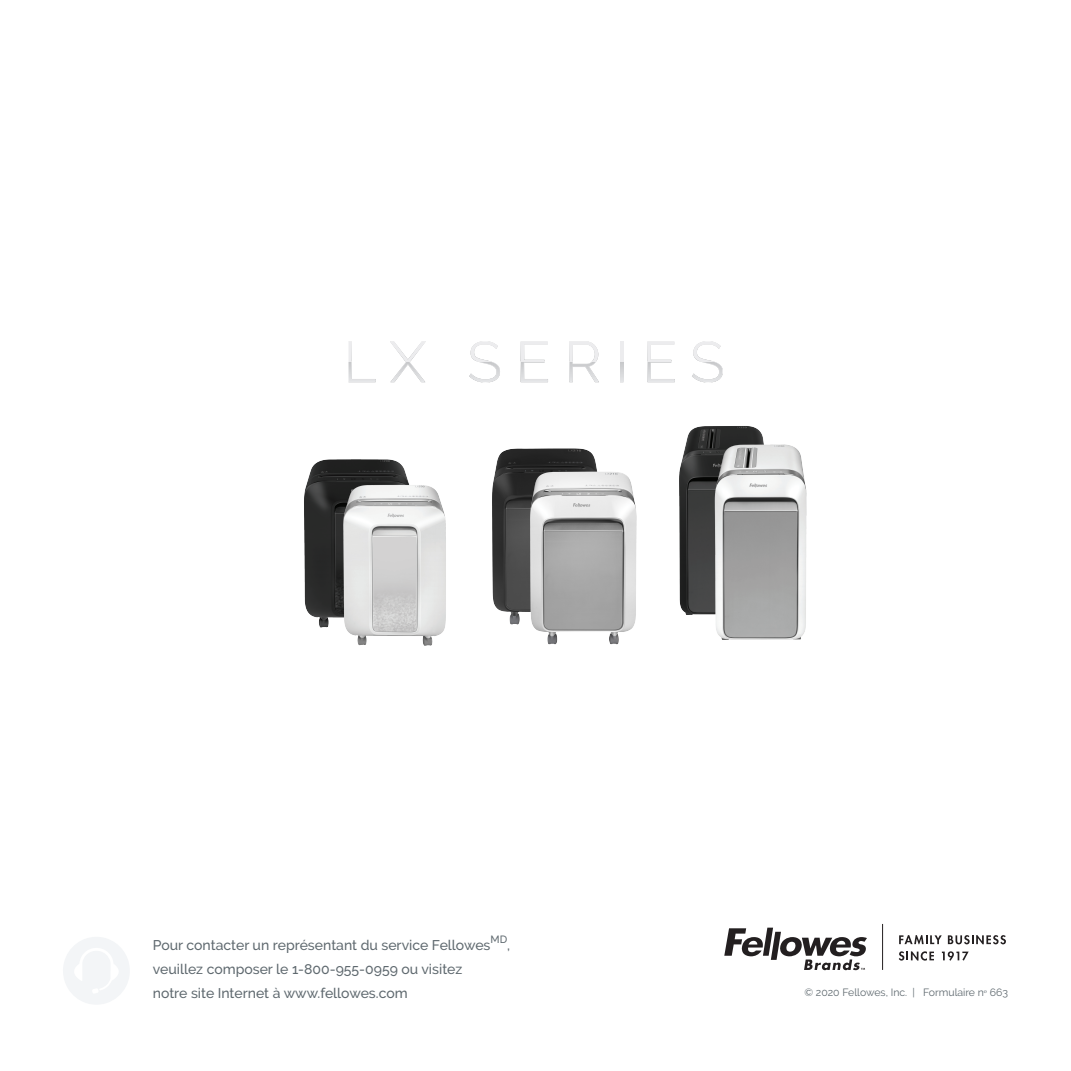
<style>
.page{position:relative;width:1071px;height:1071px;background:#fff}
.page>*{position:absolute;margin:0;border:0;box-sizing:border-box;transform-origin:0 0}
.t1{font:500 14px/23.6px "Raleway";color:#5f696f}
.t2{font:10.5px "Raleway";color:#5f696f}
.t3{font:500 10.5px "Raleway";color:#5f696f}
</style>
<div class="page">
<svg style="left:63px;top:937px;width:66px;height:67px"></svg>
<svg style="left:620px;top:341px;width:4px;height:41px"></svg>
<svg style="left:349px;top:341px;width:27px;height:41px"></svg>
<svg style="left:390px;top:341px;width:36px;height:41px"></svg>
<svg style="left:469px;top:341px;width:31px;height:41px"></svg>
<svg style="left:521px;top:341px;width:27px;height:41px"></svg>
<svg style="left:569px;top:341px;width:30px;height:41px"></svg>
<svg style="left:620px;top:342px;width:3px;height:40px"></svg>
<svg style="left:647px;top:341px;width:28px;height:41px"></svg>
<svg style="left:692px;top:341px;width:30px;height:41px"></svg>
<img style="left:496px;top:448px;width:100px;height:18px">
<img style="left:304px;top:459px;width:103px;height:149px">
<img style="left:686px;top:426px;width:78px;height:16px">
<img style="left:492px;top:466px;width:145px;height:179px">
<img style="left:306px;top:477px;width:140px;height:169px">
<img style="left:679px;top:442px;width:128px;height:198px">
<hr style="left:882px;top:924px;width:1px;height:46px;background:#231f20">
<svg style="left:899px;top:935px;width:43px;height:9px"></svg>
<svg style="left:948px;top:935px;width:58px;height:9px"></svg>
<svg style="left:899px;top:951px;width:35px;height:10px"></svg>
<svg style="left:942px;top:951px;width:27px;height:10px"></svg>
<svg style="left:724px;top:928px;width:143px;height:42px"></svg>
<p class="t3" style="left:491px;top:934px;width:18px">MD</p>
<p class="t1" style="left:153px;top:934px;width:339px">Pour contacter un représentant du service Fellowes</p>
<p class="t1" style="left:507px;top:934px;width:4px">,</p>
<p class="t1" style="left:153px;top:957px;width:311px">veuillez composer le 1-800-955-0959 ou visitez notre site Internet à www.fellowes.com</p>
<p class="t2" style="left:804px;top:986px;width:205px">© 2020 Fellowes, Inc. | Formulaire n<sup>o</sup> 663</p>
</div>
